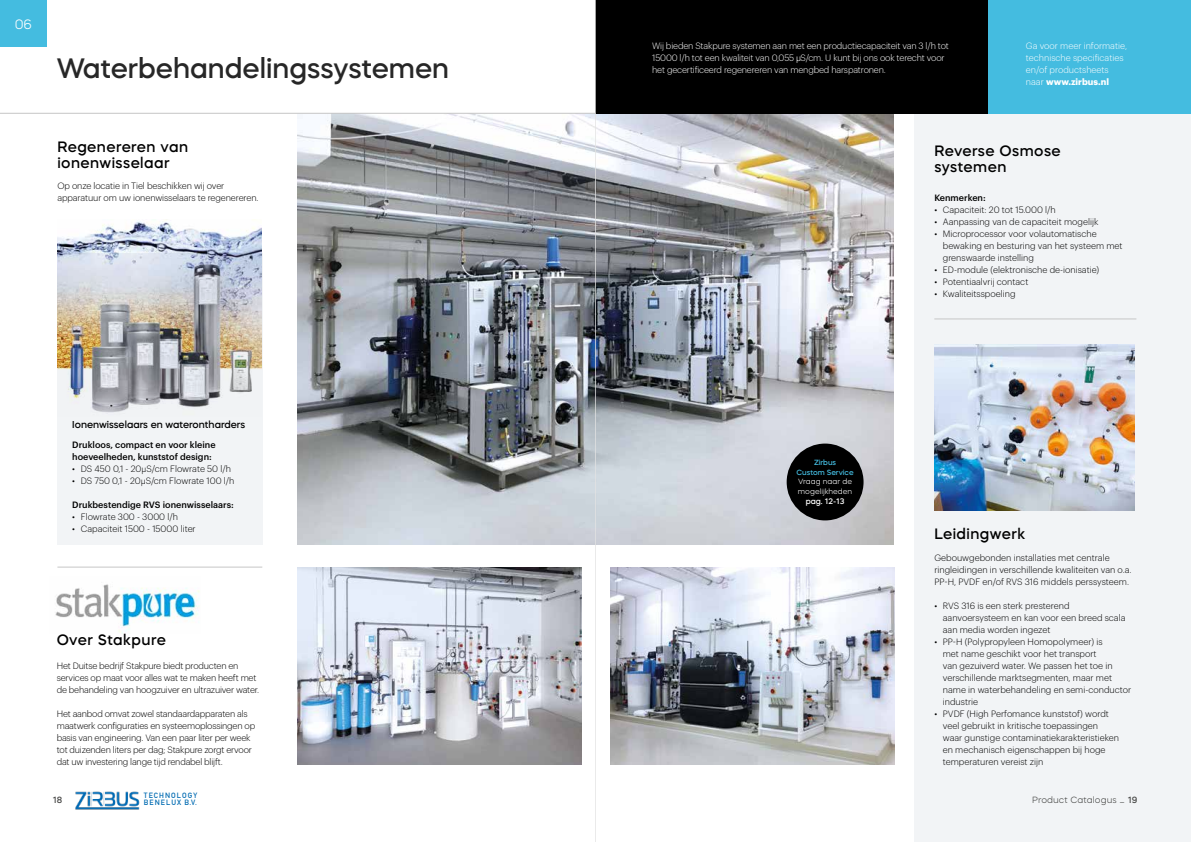
<style>
.page{position:relative;width:1191px;height:842px;background:#fff}
.page>*{position:absolute;margin:0;border:0;box-sizing:border-box;transform-origin:0 0}
.t1{font:500 28px "Mazzard H";color:#272727}
.t2{font:500 15px/16px "Mazzard H";letter-spacing:.03em;color:#000}
.t3{font:300 13.5px "Mazzard H";color:#fff}
.t4{font:500 10px "Mazzard H";color:#000}
.t5{font:300 9px/12px "Graphik";color:#000}
.t6{font:300 9px/12px "Graphik";letter-spacing:-.02em;color:#000}
.t7{font:300 9px/12px "Graphik";letter-spacing:-.015em;color:#fff}
.t8{font:500 9px/12px "Graphik";color:#000}
.t9{font:300 9px "Mazzard H";letter-spacing:.01em;color:#4a4a49}
.t10{font:500 9px "Mazzard H";color:#4a4a49}
.t11{font:500 8px "Mazzard H";color:#fff}
.t12{font:300 7.5px/9.5px "Mazzard H";color:#fff}
.t13{font:700 7.5px/7px "DIN Alternate";letter-spacing:.14em;color:#006bb2}
.t14{font:500 7.5px/9.5px "Mazzard H";color:#44bce0;text-align:center}
.s1{font-family:"Marine"}
.s2{font-weight:700}
.s3{font-family:"DIN Pro"}
.s4{font-weight:500}
</style>
<div class="page">
<img style="left:55px;top:584px;width:145px;height:48px">
<div style="left:57px;top:253px;width:205px;height:292px;background:#f2f4f6"></div>
<div style="left:914px;top:113px;width:277px;height:729px;background:#f2f4f6"></div>
<img style="left:75px;top:791px;width:65px;height:19px">
<div style="left:0;top:0;width:47px;height:47px;background:#44bce0"></div>
<img style="left:297px;top:113px;width:597px;height:432px">
<img style="left:298px;top:568px;width:283px;height:197px">
<img style="left:611px;top:567px;width:283px;height:198px">
<img style="left:934px;top:345px;width:200px;height:166px">
<hr style="left:57px;top:567px;width:205px;height:1px;background:#c6c6c6">
<div style="left:595px;top:0;width:393px;height:113px;background:#000"></div>
<div style="left:988px;top:0;width:203px;height:113px;background:#44bce0"></div>
<img style="left:57px;top:221px;width:204px;height:192px">
<div style="left:786px;top:444px;width:77px;height:76px;background:#000;border-radius:50%"></div>
<hr style="left:0;top:113px;width:595px;height:1px;background:#c6c6c6">
<hr style="left:934px;top:319px;width:202px;height:1px;background:#c6c6c6">
<hr style="left:595px;top:0;width:1px;height:842px;background:#e3e3e3">
<h3 class="t3" style="left:15px;top:15px;width:19px">06</h3>
<p class="t7" style="left:652px;top:39px;width:298px">Wij bieden Stakpure systemen aan met een productiecapaciteit van 3 l/h tot<br>15000 l/h tot een kwaliteit van 0,055 <span class="s1">µ</span>S/cm. U kunt bij ons ook terecht voor</p>
<h1 class="t1" style="left:57px;top:50px;width:394px">Waterbehandelingssystemen</h1>
<p class="t7" style="left:652px;top:63px;width:235px">het gecertificeerd regenereren van mengbed harspatronen.</p>
<p class="t7" style="left:1026px;top:39px;width:103px">Ga voor meer informatie, technische specificaties en/of productsheets naar <span class="s2">www.zirbus.nl</span></p>
<h2 class="t2" style="left:57px;top:139px;width:132px">Regenereren van ionenwisselaar</h2>
<p class="t5" style="left:57px;top:179px;width:203px">Op onze locatie in Tiel beschikken wij over apparatuur om uw ionenwisselaars te regenereren.</p>
<h2 class="t2" style="left:934px;top:143px;width:128px">Reverse Osmose systemen</h2>
<p class="t8" style="left:934px;top:191px;width:53px">Kenmerken:</p>
<p class="t5" style="left:934px;top:203px;width:123px">• Capaciteit: 20 tot 15.000 l/h</p>
<p class="t5" style="left:934px;top:215px;width:166px">• Aanpassing van de capaciteit mogelijk</p>
<p class="t5" style="left:942px;top:227px;width:181px;text-indent:-9px">• Microprocessor voor volautomatische bewaking en besturing van het systeem met grenswaarde instelling</p>
<p class="t5" style="left:934px;top:263px;width:166px">• ED-module (elektronische de-ionisatie)</p>
<p class="t5" style="left:934px;top:275px;width:95px">• Potentiaalvrij contact</p>
<p class="t5" style="left:934px;top:287px;width:83px">• Kwaliteitsspoeling</p>
<p class="t4" style="left:72px;top:418px;width:174px">Ionenwisselaars en waterontharders</p>
<p class="t8" style="left:72px;top:438px;width:145px">Drukloos, compact en voor kleine hoeveelheden, kunststof design:</p>
<p class="t5" style="left:72px;top:462px;width:160px">• DS 450 0,1 - 20<span class="s3">µ</span>S/cm Flowrate 50 l/h</p>
<p class="t5" style="left:72px;top:474px;width:164px">• DS 750 0,1 - 20<span class="s3">µ</span>S/cm Flowrate 100 l/h</p>
<p class="t8" style="left:72px;top:498px;width:163px">Drukbestendige RVS ionenwisselaars:</p>
<p class="t5" style="left:72px;top:510px;width:107px">• Flowrate 300 - 3000 l/h</p>
<p class="t5" style="left:72px;top:522px;width:125px">• Capaciteit 1500 - 15000 liter</p>
<h2 class="t2" style="left:57px;top:631px;width:111px">Over Stakpure</h2>
<p class="t6" style="left:57px;top:659px;width:204px">Het Duitse bedrijf Stakpure biedt producten en services op maat voor alles wat te maken heeft met de behandeling van hoogzuiver en ultrazuiver water.</p>
<p class="t6" style="left:57px;top:707px;width:200px">Het aanbod omvat zowel standaardapparaten als maatwerk configuraties en systeemoplossingen op basis van engineering. Van een paar liter per week tot duizenden liters per dag; Stakpure zorgt ervoor dat uw investering lange tijd rendabel blijft.</p>
<p class="t14" style="left:796px;top:458px;width:58px">Zirbus<br>Custom Service</p>
<p class="t12" style="left:798px;top:477px;width:56px">Vraag naar de mogelijkheden</p>
<p class="t11" style="left:805px;top:496px;width:40px">pag. 12-13</p>
<h2 class="t2" style="left:934px;top:525px;width:92px">Leidingwerk</h2>
<p class="t5" style="left:934px;top:551px;width:199px">Gebouwgebonden installaties met centrale ringleidingen in verschillende kwaliteiten van o.a.<br>PP-H, PVDF en/of RVS 316 middels perssysteem.</p>
<p class="t5" style="left:942px;top:599px;width:184px;text-indent:-9px">• RVS 316 is een sterk presterend aanvoersysteem en kan voor een breed scala aan media worden ingezet</p>
<p class="t5" style="left:942px;top:635px;width:190px;text-indent:-9px">• PP-H (Polypropyleen Homopolymeer) is<br>met name geschikt voor het transport<br>van gezuiverd water. We passen het toe in verschillende marktsegmenten, maar met name in waterbehandeling en semi-conductor industrie</p>
<p class="t5" style="left:942px;top:707px;width:178px;text-indent:-9px">• PVDF (High Perfomance kunststof) wordt veel gebruikt in kritische toepassingen waar gunstige contaminatiekarakteristieken en mechanisch eigenschappen bij hoge temperaturen vereist zijn</p>
<p class="t13" style="left:144px;top:791px;width:55px">TECHNOLOGY<br>BENELUX B.V.</p>
<p class="t10" style="left:53px;top:794px;width:11px">18</p>
<p class="t9" style="left:1032px;top:795px;width:107px">Product Catalogus – <span class="s4">19</span></p>
</div>
